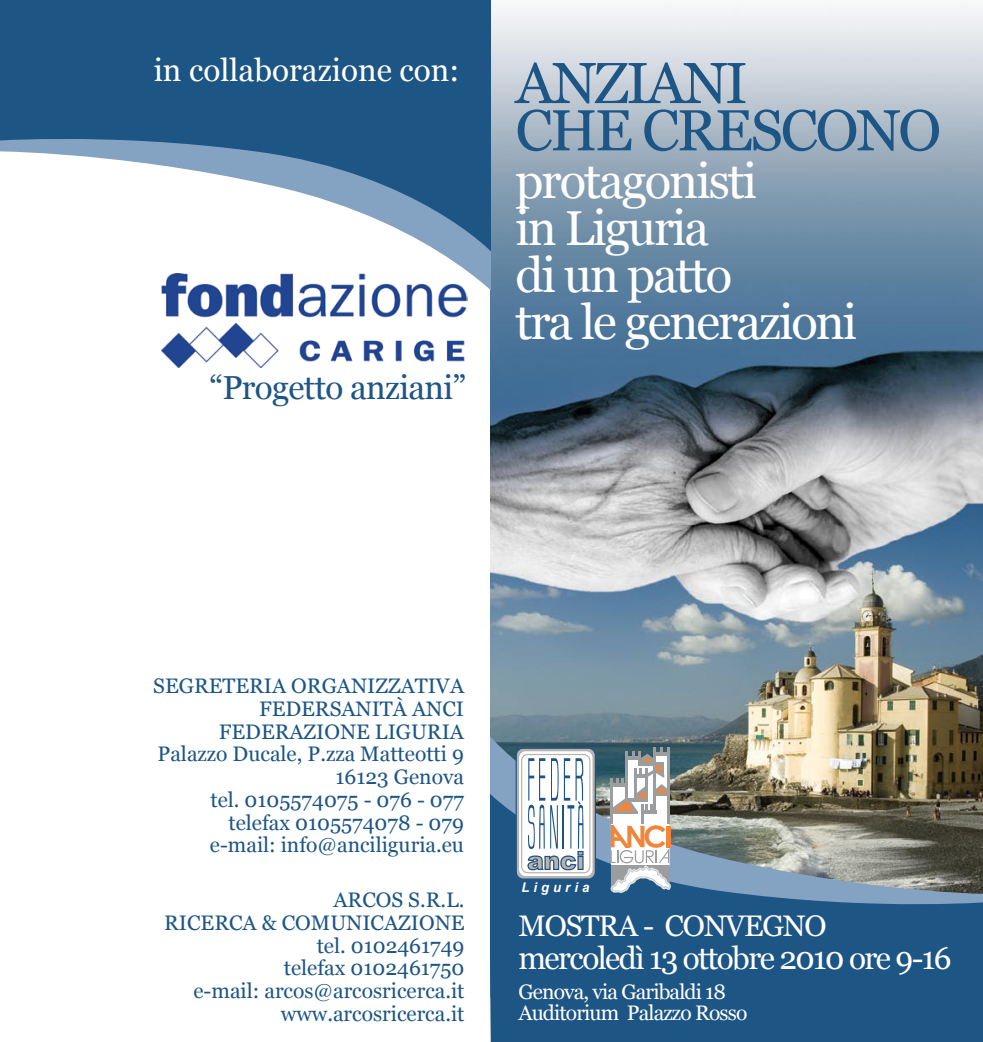
<style>
.page{position:relative;width:983px;height:1042px;background:#fff}
.page>*{position:absolute;margin:0;border:0;box-sizing:border-box;transform-origin:0 0}
.t1{font:57.75px/47.2px "Georgia";letter-spacing:-.04em;color:#1d5585}
.t2{font:49px/47.2px "Georgia";letter-spacing:-.04em;color:#fffeff}
.t3{font:33.25px "Georgia";letter-spacing:-.02em;color:#1d5585}
.t4{font:31.5px "Georgia";letter-spacing:-.05em;color:#fffeff}
.t5{font:31.5px "Georgia";color:#fff}
.t6{font:29.75px "Georgia";letter-spacing:-.04em;color:#fffeff}
.t7{font:900 25.03px "Arial";color:#b9b3ae}
.t8{font:21px/22.8px "Georgia";color:#1d5585;text-align:right}
.t9{font:21px/21px "Georgia";letter-spacing:-.04em;color:#fffeff}
.t10{font:italic 700 13.3px "Arial";letter-spacing:.3em;color:#fff}
</style>
<div class="page">
<img style="left:491px;top:6px;width:491px;height:729px">
<svg style="left:161px;top:252px;width:330px;height:58px"></svg>
<svg style="left:0;top:0;width:491px;height:252px;fill:#1d5585"></svg>
<img style="left:491px;top:735px;width:491px;height:57px">
<svg style="left:491px;top:792px;width:491px;height:250px;background:#3a6282"></svg>
<svg style="left:516px;top:748px;width:79px;height:131px"></svg>
<div style="left:515px;top:747px;width:80px;height:132px;border:1px solid #1f5387;border-radius:7px"></div>
<svg style="left:519px;top:751px;width:73px;height:125px"></svg>
<div style="left:521px;top:754px;width:69px;height:119px;border:1px solid #b9b3ae;border-radius:6px"></div>
<svg style="left:526px;top:758px;width:57px;height:113px"></svg>
<svg style="left:608px;top:747px;width:64px;height:148px"></svg>
<img style="left:162px;top:273px;width:306px;height:95px">
<p class="t5" style="left:154px;top:52px;width:307px">in collaborazione con:</p>
<p class="t3" style="left:209px;top:369px;width:258px">“Progetto anziani”</p>
<p class="t1" style="left:515px;top:59px;width:427px">ANZIANI<br>CHE CRESCONO</p>
<p class="t2" style="left:515px;top:157px;width:343px">protagonisti<br>in Liguria<br>di un patto<br>tra le generazioni</p>
<p class="t8" style="left:153px;top:674px;width:312px">SEGRETERIA ORGANIZZATIVA<br>FEDERSANITÀ ANCI<br>FEDERAZIONE LIGURIA<br>Palazzo Ducale, P.zza Matteotti 9<br>16123 Genova<br>tel. 0105574075 - 076 - 077 telefax 0105574078 - 079<br>e-mail: info@anciliguria.eu</p>
<p class="t8" style="left:164px;top:888px;width:302px">ARCOS S.R.L.<br>RICERCA &amp; COMUNICAZIONE tel. 0102461749<br>telefax 0102461750<br>e-mail: arcos@arcosricerca.it www.arcosricerca.it</p>
<p class="t7" style="left:527px;top:842px;width:59px">anci</p>
<p class="t10" style="left:521px;top:878px;width:69px">Liguria</p>
<p class="t6" style="left:518px;top:909px;width:309px">MOSTRA - CONVEGNO</p>
<p class="t4" style="left:518px;top:941px;width:434px">mercoledì 13 ottobre 2010 ore 9-16</p>
<p class="t9" style="left:518px;top:981px;width:230px">Genova, via Garibaldi 18<br>Auditorium Palazzo Rosso</p>
</div>
